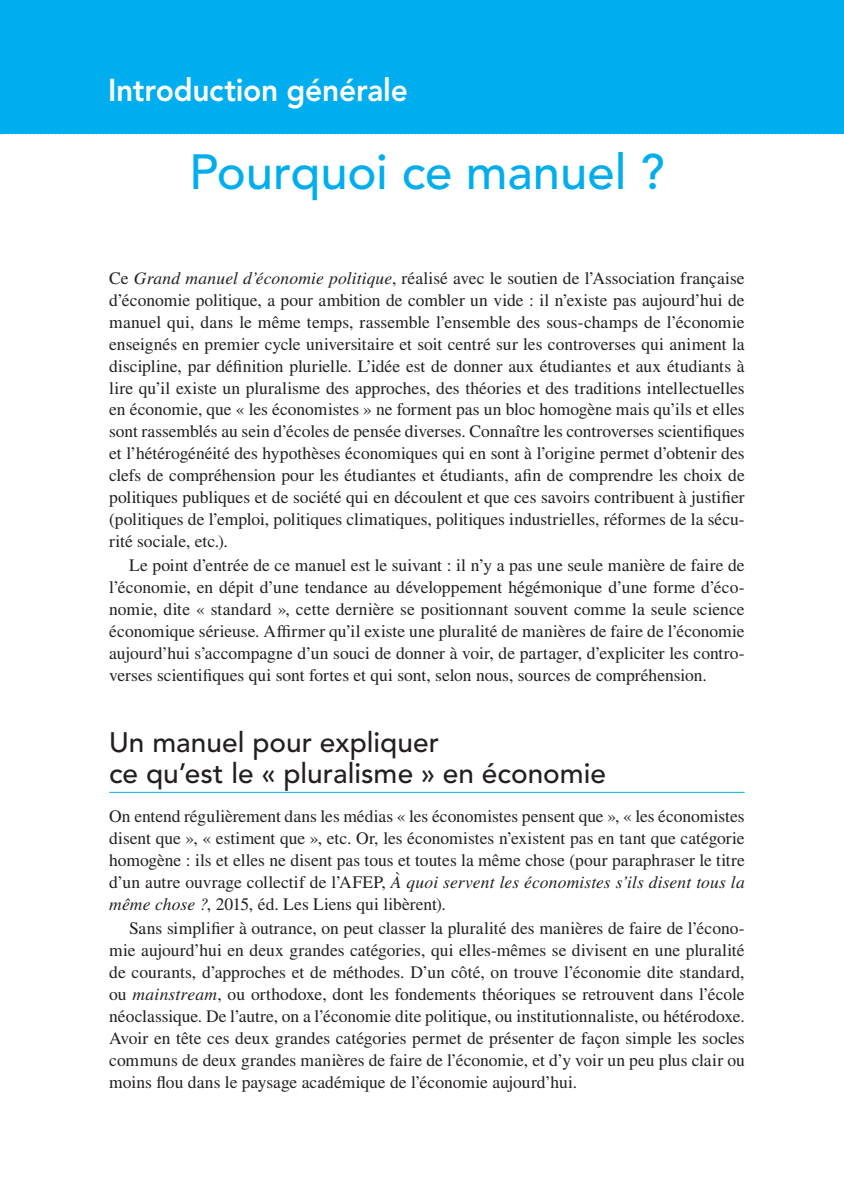
<style>
.page{position:relative;width:844px;height:1191px;background:#fff}
.page>*{position:absolute;margin:0;border:0;box-sizing:border-box;transform-origin:0 0}
.t1{font:500 49px "Avenir LT Std";letter-spacing:-.005em;color:#00aeef}
.t2{font:800 31.5px "Avenir LT Std";letter-spacing:-.01em;color:#fff;scale:.95 1}
.t3{font:500 28px/31.5px "Avenir LT Std";color:#231f20}
.t4{font:17.5px/21.9px "STIX General";color:#231f20;text-align:justify}
.s1{font-style:italic}
</style>
<div class="page">
<hr style="left:109px;top:792px;width:635px;height:1px;background:#00b3ef">
<div style="left:0;top:0;width:844px;height:134px;background:#00aeef"></div>
<h2 class="t2" style="left:99px;top:71px;width:154px">Chapitre 1</h2>
<p class="t2" style="left:108px;top:71px;width:317px">Introduction générale</p>
<p class="t1" style="left:189px;top:143px;width:476px">Pourquoi ce manuel ?</p>
<p class="t4" style="left:109px;top:268px;width:637px">Ce <span class="s1">Grand manuel d’économie politique</span>, réalisé avec le soutien de l’Association française d’économie politique, a pour ambition de combler un vide : il n’existe pas aujourd’hui de manuel qui, dans le même temps, rassemble l’ensemble des sous-champs de l’économie enseignés en premier cycle universitaire et soit centré sur les controverses qui animent la discipline, par définition plurielle. L’idée est de donner aux étudiantes et aux étudiants à lire qu’il existe un pluralisme des approches, des théories et des traditions intellectuelles en économie, que « les économistes » ne forment pas un bloc homogène mais qu’ils et elles sont rassemblés au sein d’écoles de pensée diverses. Connaître les controverses scientifiques et l’hétérogénéité des hypothèses économiques qui en sont à l’origine permet d’obtenir des clefs de compréhension pour les étudiantes et étudiants, afin de comprendre les choix de politiques publiques et de société qui en découlent et que ces savoirs contribuent à justifier (politiques de l’emploi, politiques climatiques, politiques industrielles, réformes de la sécu&shy;rité sociale, etc.).</p>
<p class="t4" style="left:109px;top:555px;width:636px;text-indent:20px">Le point d’entrée de ce manuel est le suivant : il n’y a pas une seule manière de faire de l’économie, en dépit d’une tendance au développement hégémonique d’une forme d’éco&shy;nomie, dite « standard », cette dernière se positionnant souvent comme la seule science économique sérieuse. Affirmer qu’il existe une pluralité de manières de faire de l’économie aujourd’hui s’accompagne d’un souci de donner à voir, de partager, d’expliciter les contro&shy;verses scientifiques qui sont fortes et qui sont, selon nous, sources de compréhension.</p>
<p class="t3" style="left:109px;top:727px;width:498px">Un manuel pour expliquer<br>ce qu’est le « pluralisme » en économie</p>
<p class="t4" style="left:109px;top:806px;width:637px">On entend régulièrement dans les médias « les économistes pensent que », « les économistes disent que », « estiment que », etc. Or, les économistes n’existent pas en tant que catégorie homogène : ils et elles ne disent pas tous et toutes la même chose (pour paraphraser le titre d’un autre ouvrage collectif de l’AFEP, <span class="s1">À quoi servent les économistes s’ils disent tous la même chose ?</span>, 2015, éd. Les Liens qui libèrent).</p>
<p class="t4" style="left:109px;top:918px;width:637px;text-indent:20px">Sans simplifier à outrance, on peut classer la pluralité des manières de faire de l’écono&shy;mie aujourd’hui en deux grandes catégories, qui elles-mêmes se divisent en une pluralité de courants, d’approches et de méthodes. D’un côté, on trouve l’économie dite standard, ou <span class="s1">mainstream</span>, ou orthodoxe, dont les fondements théoriques se retrouvent dans l’école néoclassique. De l’autre, on a l’économie dite politique, ou institutionnaliste, ou hétérodoxe.<br>Avoir en tête ces deux grandes catégories permet de présenter de façon simple les socles communs de deux grandes manières de faire de l’économie, et d’y voir un peu plus clair ou moins flou dans le paysage académique de l’économie aujourd’hui.</p>
</div>
